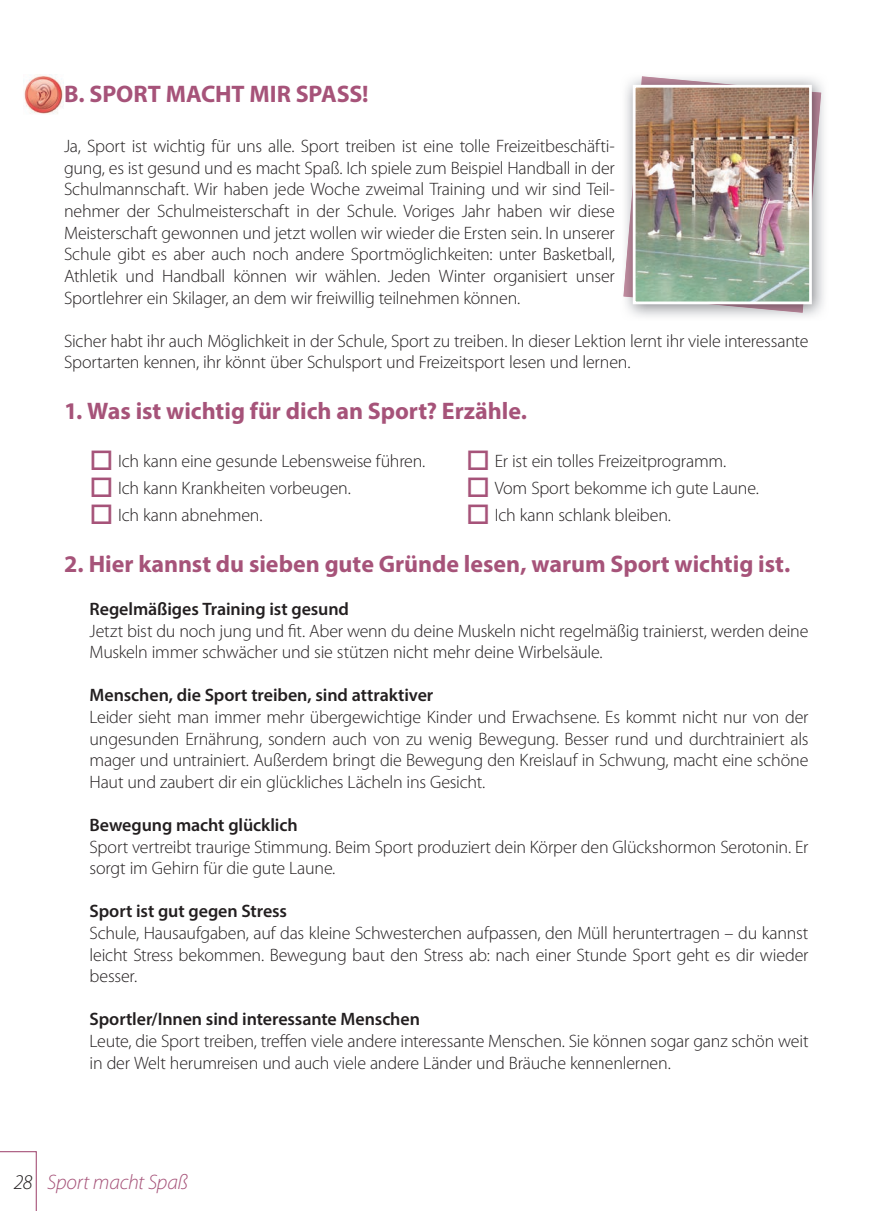
<style>
.page{position:relative;width:872px;height:1211px;background:#fff}
.page>*{position:absolute;margin:0;border:0;box-sizing:border-box;transform-origin:0 0}
.t1{font:700 24px "Myriad Pro";letter-spacing:-.005em;color:#a65379}
.t2{font:italic 300 21px "Myriad Pro";letter-spacing:-.015em;color:#a65379}
.t3{font:300 18px/21.6px "Myriad Pro";letter-spacing:-.015em;color:#231f20}
.t4{font:600 18px "Myriad Pro";letter-spacing:-.005em;color:#231f20}
.s1{color:#a65379}
.s2{color:#231f20}
</style>
<div class="page">
<img style="left:623px;top:76px;width:198px;height:237px">
<img style="left:637px;top:89px;width:171px;height:211px">
<div style="left:633px;top:85px;width:179px;height:219px;border:3px solid #fff"></div>
<img style="left:24px;top:74px;width:40px;height:40px">
<svg style="left:0;top:1151px;width:37px;height:60px"></svg>
<h1 class="t1" style="left:64px;top:78px;width:306px">B. SPORT MACHT MIR SPASS!</h1>
<p class="t3" style="left:64px;top:136px;width:552px;text-align:justify">Ja, Sport ist wichtig für uns alle. Sport treiben ist eine tolle Freizeitbeschäfti&shy;gung, es ist gesund und es macht Spaß. Ich spiele zum Beispiel Handball in der Schulmannschaft. Wir haben jede Woche zweimal Training und wir sind Teil&shy;nehmer der Schulmeisterschaft in der Schule. Voriges Jahr haben wir diese Meisterschaft gewonnen und jetzt wollen wir wieder die Ersten sein. In unserer Schule gibt es aber auch noch andere Sportmöglichkeiten: unter Basketball, Athletik und Handball können wir wählen. Jeden Winter organisiert unser Sportlehrer ein Skilager, an dem wir freiwillig teilnehmen können.</p>
<p class="t3" style="left:64px;top:330px;width:746px">Sicher habt ihr auch Möglichkeit in der Schule, Sport zu treiben. In dieser Lektion lernt ihr viele interessante<br>Sportarten kennen, ihr könnt über Schulsport und Freizeitsport lesen und lernen.</p>
<h1 class="t1" style="left:64px;top:395px;width:464px">1. Was ist wichtig für dich an Sport? Erzähle.</h1>
<p class="t3" style="left:90px;top:451px;width:337px"><span class="s1">□</span> Ich kann eine gesunde Lebensweise führen.</p>
<p class="t3" style="left:90px;top:478px;width:263px"><span class="s1">□</span> Ich kann Krankheiten vorbeugen.</p>
<p class="t3" style="left:90px;top:505px;width:174px"><span class="s1">□</span> Ich kann abnehmen.</p>
<p class="t3" style="left:466px;top:451px;width:261px"><span class="s1">□</span> Er ist ein tolles Freizeitprogramm.</p>
<p class="t3" style="left:466px;top:478px;width:294px"><span class="s1">□</span> Vom Sport bekomme ich gute Laune.</p>
<p class="t3" style="left:466px;top:505px;width:206px"><span class="s1">□</span> Ich kann schlank bleiben.</p>
<h1 class="t1" style="left:64px;top:548px;width:728px">2. Hier kannst du sieben gute Gründe lesen, warum Sport wichtig ist.</h1>
<p class="t4" style="left:90px;top:597px;width:261px">Regelmäßiges Training ist gesund</p>
<p class="t3" style="left:90px;top:620px;width:720px">Jetzt bist du noch jung und fit. Aber wenn du deine Muskeln nicht regelmäßig trainierst, werden deine<br>Muskeln immer schwächer und sie stützen nicht mehr deine Wirbelsäule.</p>
<p class="t4" style="left:90px;top:684px;width:345px">Menschen, die Sport treiben, sind attraktiver</p>
<p class="t3" style="left:90px;top:706px;width:720px;text-align:justify">Leider sieht man immer mehr übergewichtige Kinder und Erwachsene. Es kommt nicht nur von der ungesunden Ernährung, sondern auch von zu wenig Bewegung. Besser rund und durchtrainiert als mager und untrainiert. Außerdem bringt die Bewegung den Kreislauf in Schwung, macht eine schöne Haut und zaubert dir ein glückliches Lächeln ins Gesicht.</p>
<p class="t4" style="left:90px;top:813px;width:209px">Bewegung macht glücklich</p>
<p class="t3" style="left:90px;top:836px;width:720px">Sport vertreibt traurige Stimmung. Beim Sport produziert dein Körper den Glückshormon Serotonin. Er sorgt im Gehirn für die gute Laune.</p>
<p class="t4" style="left:90px;top:900px;width:199px">Sport ist gut gegen Stress</p>
<p class="t3" style="left:90px;top:922px;width:720px;text-align:justify">Schule, Hausaufgaben, auf das kleine Schwesterchen aufpassen, den Müll heruntertragen – du kannst leicht Stress bekommen. Bewegung baut den Stress ab: nach einer Stunde Sport geht es dir wieder besser.</p>
<p class="t4" style="left:90px;top:1008px;width:332px">Sportler/Innen sind interessante Menschen</p>
<p class="t3" style="left:90px;top:1030px;width:720px">Leute, die Sport treiben, treffen viele andere interessante Menschen. Sie können sogar ganz schön weit in der Welt herumreisen und auch viele andere Länder und Bräuche kennenlernen.</p>
<p class="t2" style="left:14px;top:1169px;width:176px"><span class="s2">28</span> Sport macht Spaß</p>
</div>
